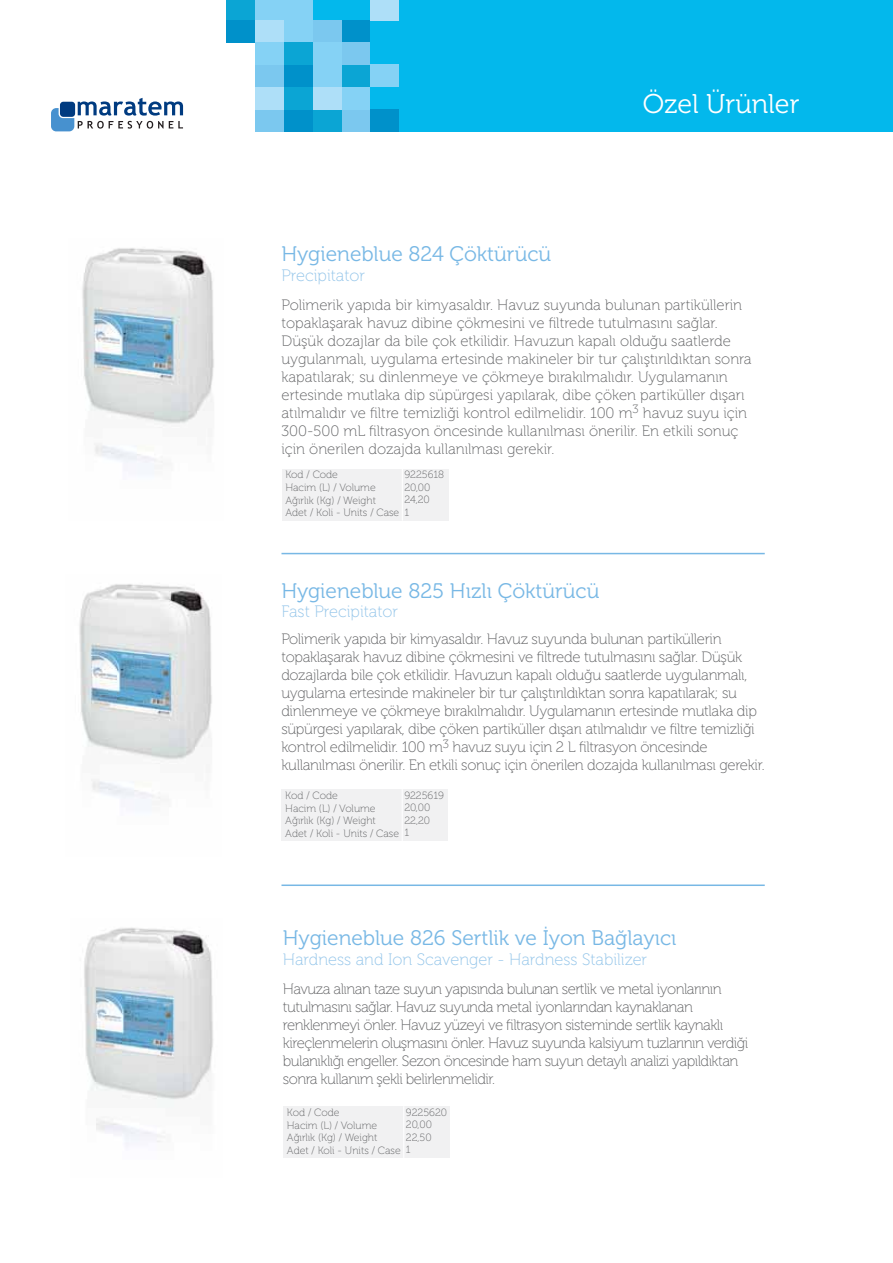
<style>
.page{position:relative;width:893px;height:1263px;background:#fff}
.page>*{position:absolute;margin:0;border:0;box-sizing:border-box;transform-origin:0 0}
.t1{font:27px "Museo 300 TR";color:#fff}
.t2{font:21px "Museo 300 TR";color:#78b8e5}
.t3{font:16.5px "Museo 100 TR";color:#92c4e9}
.t4{font:15px/18px "Museo 100 TR";letter-spacing:-.02em;color:#616264}
.t5{font:15px/18px "Museo 100 TR";color:#616264}
.t6{font:10.5px/12.6px "Museo 100 TR";color:#616264}
</style>
<div class="page">
<svg style="left:51px;top:98px;width:132px;height:33px"></svg>
<div style="left:305px;top:0;width:588px;height:132px;background:#03b8ec"></div>
<div style="left:370px;top:0;width:29px;height:20px;background:#aedff8"></div>
<div style="left:284px;top:0;width:29px;height:20px;background:#85d2f5"></div>
<div style="left:255px;top:0;width:29px;height:20px;background:#85d2f5"></div>
<div style="left:341px;top:65px;width:29px;height:22px;background:#0ba5d4"></div>
<div style="left:370px;top:65px;width:29px;height:22px;background:#85d2f5"></div>
<div style="left:313px;top:65px;width:28px;height:22px;background:#85d2f5"></div>
<div style="left:284px;top:65px;width:29px;height:22px;background:#0091ca"></div>
<div style="left:255px;top:65px;width:29px;height:22px;background:#7bc8ef"></div>
<div style="left:341px;top:109px;width:29px;height:23px;background:#7bc8ef"></div>
<div style="left:370px;top:109px;width:29px;height:23px;background:#0091ca"></div>
<div style="left:313px;top:109px;width:28px;height:23px;background:#0ba5d4"></div>
<div style="left:284px;top:109px;width:29px;height:23px;background:#0091ca"></div>
<div style="left:255px;top:109px;width:29px;height:23px;background:#7bc8ef"></div>
<div style="left:226px;top:0;width:29px;height:20px;background:#0ba5d4"></div>
<div style="left:341px;top:20px;width:29px;height:22px;background:#0091ca"></div>
<div style="left:313px;top:20px;width:28px;height:22px;background:#7bc8ef"></div>
<div style="left:284px;top:20px;width:29px;height:22px;background:#85d2f5"></div>
<div style="left:255px;top:20px;width:29px;height:22px;background:#aedff8"></div>
<div style="left:341px;top:42px;width:29px;height:23px;background:#7bc8ef"></div>
<div style="left:313px;top:42px;width:28px;height:23px;background:#85d2f5"></div>
<div style="left:284px;top:42px;width:29px;height:23px;background:#0ba5d4"></div>
<div style="left:255px;top:42px;width:29px;height:23px;background:#85d2f5"></div>
<div style="left:341px;top:87px;width:29px;height:22px;background:#85d2f5"></div>
<div style="left:313px;top:87px;width:28px;height:22px;background:#aedff8"></div>
<div style="left:284px;top:87px;width:29px;height:22px;background:#0ba5d4"></div>
<div style="left:255px;top:87px;width:29px;height:22px;background:#aedff8"></div>
<div style="left:226px;top:20px;width:29px;height:22px;background:#0091ca"></div>
<div style="left:282px;top:789px;width:166px;height:52px;background:#f1f1f2"></div>
<hr style="left:402px;top:789px;width:1px;height:52px;background:#fff">
<div style="left:283px;top:1106px;width:167px;height:52px;background:#f1f1f2"></div>
<hr style="left:403px;top:1106px;width:1px;height:52px;background:#fff">
<hr style="left:281px;top:553px;width:484px;height:1px;background:#78b8e5">
<hr style="left:281px;top:884px;width:484px;height:2px;background:#78b8e5">
<div style="left:282px;top:469px;width:166px;height:51px;background:#f1f1f2"></div>
<hr style="left:402px;top:469px;width:1px;height:52px;background:#fff">
<img style="left:82px;top:248px;width:132px;height:226px">
<img style="left:79px;top:584px;width:133px;height:226px">
<img style="left:84px;top:927px;width:129px;height:219px">
<h1 class="t1" style="left:643px;top:89px;width:158px">Özel Ürünler</h1>
<h2 class="t2" style="left:281px;top:243px;width:271px">Hygieneblue 824 Çöktürücü</h2>
<p class="t3" style="left:281px;top:267px;width:85px">Precipitator</p>
<p class="t5" style="left:281px;top:296px;width:472px">Polimerik yapıda bir kimyasaldır. Havuz suyunda bulunan partiküllerin topaklaşarak havuz dibine çökmesini ve filtrede tutulmasını sağlar.<br>Düşük dozajlar da bile çok etkilidir. Havuzun kapalı olduğu saatlerde uygulanmalı, uygulama ertesinde makineler bir tur çalıştırıldıktan sonra kapatılarak; su dinlenmeye ve çökmeye bırakılmalıdır. Uygulamanın ertesinde mutlaka dip süpürgesi yapılarak, dibe çöken partiküller dışarı atılmalıdır ve filtre temizliği kontrol edilmelidir. 100 m<sup>3</sup> havuz suyu için 300-500 mL filtrasyon öncesinde kullanılması önerilir. En etkili sonuç için önerilen dozajda kullanılması gerekir.</p>
<p class="t6" style="left:285px;top:469px;width:115px">Kod / Code<br>Hacim (L) / Volume<br>Ağırlık (Kg) / Weight<br>Adet / Koli - Units / Case</p>
<p class="t6" style="left:404px;top:469px;width:41px">9225618<br>20,00<br>24,20<br>1</p>
<h2 class="t2" style="left:281px;top:579px;width:319px">Hygieneblue 825 Hızlı Çöktürücü</h2>
<p class="t3" style="left:281px;top:603px;width:118px">Fast Precipitator</p>
<p class="t4" style="left:281px;top:631px;width:485px">Polimerik yapıda bir kimyasaldır. Havuz suyunda bulunan partiküllerin topaklaşarak havuz dibine çökmesini ve filtrede tutulmasını sağlar. Düşük dozajlarda bile çok etkilidir. Havuzun kapalı olduğu saatlerde uygulanmalı, uygulama ertesinde makineler bir tur çalıştırıldıktan sonra kapatılarak; su dinlenmeye ve çökmeye bırakılmalıdır. Uygulamanın ertesinde mutlaka dip süpürgesi yapılarak, dibe çöken partiküller dışarı atılmalıdır ve filtre temizliği kontrol edilmelidir. 100 m<sup>3</sup> havuz suyu için 2 L filtrasyon öncesinde kullanılması önerilir. En etkili sonuç için önerilen dozajda kullanılması gerekir.</p>
<p class="t6" style="left:285px;top:789px;width:115px">Kod / Code<br>Hacim (L) / Volume<br>Ağırlık (Kg) / Weight<br>Adet / Koli - Units / Case</p>
<p class="t6" style="left:404px;top:789px;width:41px">9225619<br>20,00<br>22,20<br>1</p>
<h2 class="t2" style="left:283px;top:926px;width:395px">Hygieneblue 826 Sertlik ve İyon Bağlayıcı</h2>
<p class="t3" style="left:283px;top:950px;width:366px">Hardness and Ion Scavenger - Hardness Stabilizer</p>
<p class="t4" style="left:283px;top:980px;width:467px">Havuza alınan taze suyun yapısında bulunan sertlik ve metal iyonlarının tutulmasını sağlar. Havuz suyunda metal iyonlarından kaynaklanan renklenmeyi önler. Havuz yüzeyi ve filtrasyon sisteminde sertlik kaynaklı kireçlenmelerin oluşmasını önler. Havuz suyunda kalsiyum tuzlarının verdiği bulanıklığı engeller. Sezon öncesinde ham suyun detaylı analizi yapıldıktan sonra kullanım şekli belirlenmelidir.</p>
<p class="t6" style="left:287px;top:1106px;width:115px">Kod / Code<br>Hacim (L) / Volume<br>Ağırlık (Kg) / Weight<br>Adet / Koli - Units / Case</p>
<p class="t6" style="left:406px;top:1106px;width:43px">9225620<br>20,00<br>22,50<br>1</p>
</div>
